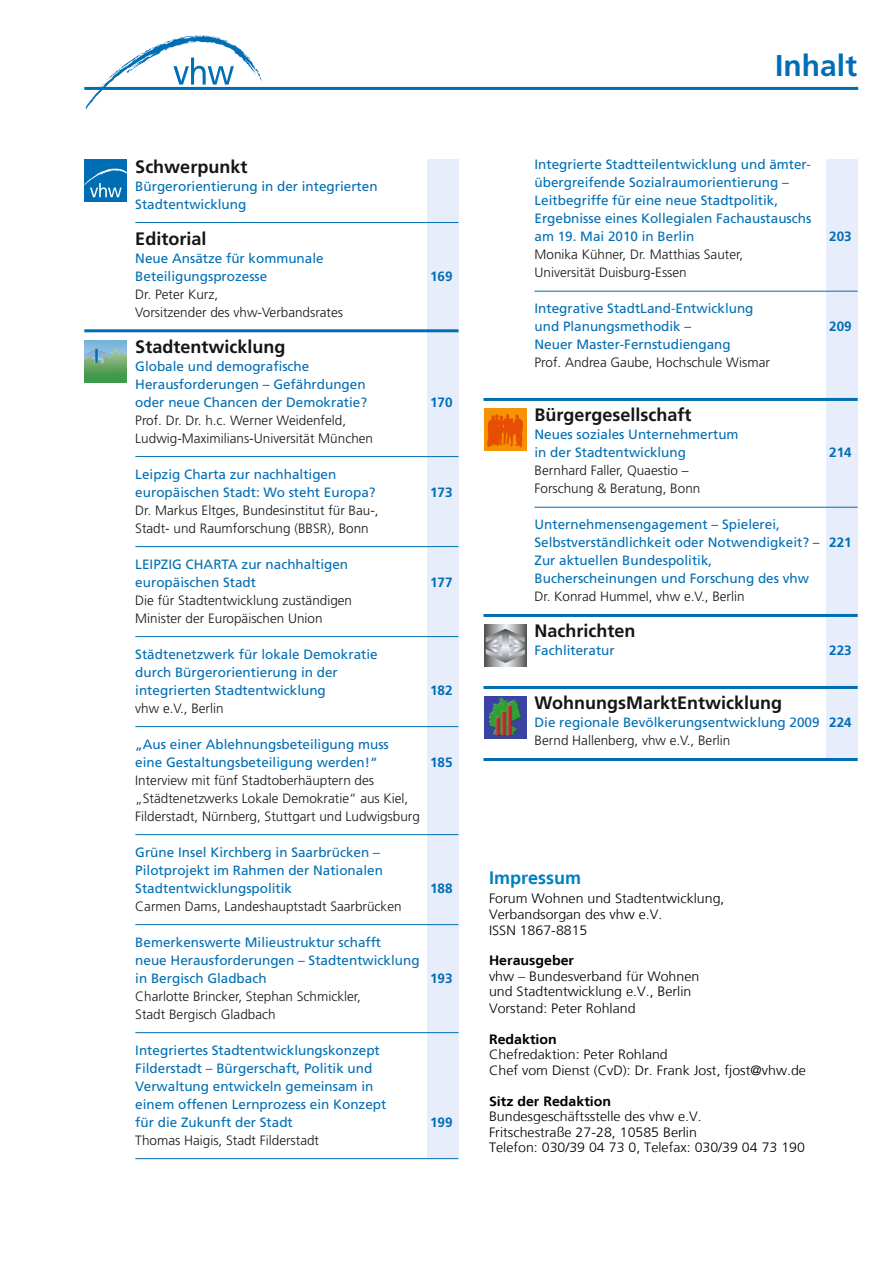
<style>
.page{position:relative;width:893px;height:1263px;background:#fff}
.page>*{position:absolute;margin:0;border:0;box-sizing:border-box;transform-origin:0 0}
.t1{font:700 30px "Frutiger LT";color:#006eb4}
.t2{font:700 18px "Frutiger LT";color:#151616}
.t3{font:700 18px "Frutiger LT";color:#0080c0}
.t4{font:13.5px/18px "Frutiger LT";color:#006eb4}
.t5{font:300 13.5px/18px "Frutiger LT";color:#151616}
.t6{font:300 13.5px/15.9px "Frutiger LT";color:#000;scale:1.05 1}
.t7{font:700 13.5px "Frutiger LT";color:#006eb4}
.t8{font:700 13.5px "Frutiger LT";color:#000;scale:1.05 1}
.s1{font-weight:700}
.s2{font-weight:300;color:#151616}
</style>
<div class="page">
<svg style="left:85px;top:35px;width:177px;height:75px"></svg>
<hr style="left:84px;top:87px;width:774px;height:3px;background:#006eb4">
<div style="left:826px;top:159px;width:32px;height:600px;background:#e8edfb"></div>
<div style="left:427px;top:159px;width:31px;height:999px;background:#e8edfb"></div>
<hr style="left:534px;top:291px;width:324px;height:1px;background:#006eb4">
<hr style="left:483px;top:398px;width:375px;height:3px;background:#006eb4">
<hr style="left:534px;top:507px;width:324px;height:1px;background:#006eb4">
<hr style="left:483px;top:614px;width:375px;height:3px;background:#006eb4">
<hr style="left:483px;top:686px;width:375px;height:3px;background:#006eb4">
<hr style="left:483px;top:758px;width:375px;height:3px;background:#006eb4">
<hr style="left:135px;top:222px;width:323px;height:1px;background:#006eb4">
<hr style="left:84px;top:329px;width:374px;height:3px;background:#006eb4">
<hr style="left:135px;top:456px;width:323px;height:1px;background:#006eb4">
<hr style="left:135px;top:546px;width:323px;height:1px;background:#006eb4">
<hr style="left:135px;top:636px;width:323px;height:1px;background:#006eb4">
<hr style="left:135px;top:726px;width:323px;height:1px;background:#006eb4">
<hr style="left:135px;top:834px;width:323px;height:1px;background:#006eb4">
<hr style="left:135px;top:924px;width:323px;height:1px;background:#006eb4">
<hr style="left:135px;top:1032px;width:323px;height:1px;background:#006eb4">
<hr style="left:135px;top:1158px;width:323px;height:1px;background:#006eb4">
<img style="left:484px;top:696px;width:42px;height:43px">
<img style="left:84px;top:340px;width:43px;height:42px">
<div style="left:484px;top:409px;width:42px;height:42px;background:#f59303"></div>
<svg style="left:487px;top:414px;width:36px;height:33px"></svg>
<div style="left:84px;top:159px;width:43px;height:43px;background:#006eb4"></div>
<svg style="left:84px;top:168px;width:43px;height:29px"></svg>
<svg style="left:484px;top:624px;width:42px;height:43px"></svg>
<svg style="left:484px;top:629px;width:42px;height:34px"></svg>
<h2 class="t2" style="left:135px;top:159px;width:114px">Schwerpunkt</h2>
<p class="t4" style="left:135px;top:178px;width:244px">Bürgerorientierung in der integrierten<br>Stadtentwicklung</p>
<h2 class="t2" style="left:135px;top:231px;width:73px">Editorial</h2>
<p class="t4" style="left:135px;top:250px;width:190px">Neue Ansätze für kommunale<br>Beteiligungsprozesse</p>
<p class="t5" style="left:135px;top:286px;width:209px">Dr. Peter Kurz,<br>Vorsitzender des vhw-Verbandsrates</p>
<h2 class="t2" style="left:135px;top:339px;width:152px">Stadtentwicklung</h2>
<p class="t4" style="left:135px;top:358px;width:233px">Globale und demografische<br>Herausforderungen – Gefährdungen oder neue Chancen der Demokratie?</p>
<p class="t5" style="left:135px;top:412px;width:239px">Prof. Dr. Dr. h.c. Werner Weidenfeld,<br>Ludwig-Maximilians-Universität München</p>
<p class="t4" style="left:135px;top:466px;width:242px">Leipzig Charta zur nachhaltigen europäischen Stadt: Wo steht Europa?</p>
<p class="t5" style="left:135px;top:502px;width:245px">Dr. Markus Eltges, Bundesinstitut für Bau-,<br>Stadt- und Raumforschung (BBSR), Bonn</p>
<p class="t4" style="left:135px;top:556px;width:214px">LEIPZIG CHARTA zur nachhaltigen europäischen Stadt</p>
<p class="t5" style="left:135px;top:592px;width:218px">Die für Stadtentwicklung zuständigen<br>Minister der Europäischen Union</p>
<p class="t4" style="left:135px;top:646px;width:244px">Städtenetzwerk für lokale Demokratie durch Bürgerorientierung in der integrierten Stadtentwicklung</p>
<p class="t5" style="left:135px;top:700px;width:90px">vhw e.V., Berlin</p>
<p class="t4" style="left:135px;top:736px;width:255px">„Aus einer Ablehnungsbeteiligung muss eine Gestaltungsbeteiligung werden!“</p>
<p class="t5" style="left:135px;top:772px;width:286px">Interview mit fünf Stadtoberhäuptern des „Städtenetzwerks Lokale Demokratie“ aus Kiel,<br>Filderstadt, Nürnberg, Stuttgart und Ludwigsburg</p>
<p class="t4" style="left:135px;top:844px;width:249px">Grüne Insel Kirchberg in Saarbrücken –<br>Pilotprojekt im Rahmen der Nationalen<br>Stadtentwicklungspolitik</p>
<p class="t5" style="left:135px;top:898px;width:268px">Carmen Dams, Landeshauptstadt Saarbrücken</p>
<p class="t4" style="left:135px;top:934px;width:286px">Bemerkenswerte Milieustruktur schafft<br>neue Herausforderungen – Stadtentwicklung in Bergisch Gladbach</p>
<p class="t5" style="left:135px;top:988px;width:227px">Charlotte Brincker, Stephan Schmickler,<br>Stadt Bergisch Gladbach</p>
<p class="t4" style="left:135px;top:1042px;width:253px">Integriertes Stadtentwicklungskonzept Filderstadt – Bürgerschaft, Politik und Verwaltung entwickeln gemeinsam in einem offenen Lernprozess ein Konzept für die Zukunft der Stadt</p>
<p class="t5" style="left:135px;top:1132px;width:185px">Thomas Haigis, Stadt Filderstadt</p>
<p class="t7" style="left:430px;top:270px;width:24px">169</p>
<p class="t7" style="left:430px;top:396px;width:24px">170</p>
<p class="t7" style="left:430px;top:486px;width:24px">173</p>
<p class="t7" style="left:430px;top:576px;width:24px">177</p>
<p class="t7" style="left:430px;top:684px;width:24px">182</p>
<p class="t7" style="left:430px;top:756px;width:24px">185</p>
<p class="t7" style="left:430px;top:882px;width:24px">188</p>
<p class="t7" style="left:430px;top:972px;width:24px">193</p>
<p class="t7" style="left:430px;top:1116px;width:24px">199</p>
<h1 class="t1" style="left:775px;top:53px;width:83px">Inhalt</h1>
<p class="t4" style="left:534px;top:157px;width:278px">Integrierte Stadtteilentwicklung und ämter&shy;übergreifende Sozialraumorientierung – Leitbegriffe für eine neue Stadtpolitik, Ergebnisse eines Kollegialen Fachaustauschs am 19. Mai 2010 in Berlin</p>
<p class="t5" style="left:534px;top:247px;width:210px">Monika Kühner, Dr. Matthias Sauter,<br>Universität Duisburg-Essen</p>
<p class="t4" style="left:534px;top:301px;width:221px">Integrative StadtLand-Entwicklung und Planungsmethodik –</p>
<p class="t4" style="left:534px;top:337px;width:198px">Neuer Master-Fernstudiengang</p>
<p class="t5" style="left:534px;top:355px;width:237px">Prof. Andrea Gaube, Hochschule Wismar</p>
<h2 class="t2" style="left:534px;top:408px;width:159px">Bürgergesellschaft</h2>
<p class="t4" style="left:534px;top:427px;width:206px">Neues soziales Unternehmertum in der Stadtentwicklung</p>
<p class="t7" style="left:829px;top:231px;width:24px">203</p>
<p class="t7" style="left:829px;top:321px;width:24px">209</p>
<p class="t7" style="left:829px;top:447px;width:24px">214</p>
<p class="t5" style="left:534px;top:463px;width:167px">Bernhard Faller, Quaestio –<br>Forschung &amp; Beratung, Bonn</p>
<p class="t4" style="left:534px;top:517px;width:319px">Unternehmensengagement – Spielerei, Selbstverständlichkeit oder Notwendigkeit? – <span class="s1">221<br></span>Zur aktuellen Bundespolitik,<br>Bucherscheinungen und Forschung des vhw</p>
<p class="t5" style="left:534px;top:589px;width:212px">Dr. Konrad Hummel, vhw e.V., Berlin</p>
<h2 class="t2" style="left:534px;top:624px;width:102px">Nachrichten</h2>
<p class="t4" style="left:534px;top:643px;width:82px">Fachliteratur</p>
<p class="t7" style="left:829px;top:645px;width:24px">223</p>
<h2 class="t2" style="left:534px;top:696px;width:249px">WohnungsMarktEntwicklung</h2>
<p class="t4" style="left:534px;top:715px;width:319px">Die regionale Bevölkerungsentwicklung 2009 <span class="s1">224<br></span><span class="s2">Bernd Hallenberg, vhw e.V., Berlin</span></p>
<h2 class="t3" style="left:489px;top:867px;width:93px">Impressum</h2>
<p class="t6" style="left:489px;top:890px;width:226px">Forum Wohnen und Stadtentwicklung,<br>Verbandsorgan des vhw e.V.<br>ISSN 1867-8815</p>
<p class="t8" style="left:489px;top:953px;width:83px">Herausgeber</p>
<p class="t6" style="left:489px;top:968px;width:202px">vhw – Bundesverband für Wohnen und Stadtentwicklung e.V., Berlin<br>Vorstand: Peter Rohland</p>
<p class="t8" style="left:489px;top:1031px;width:66px">Redaktion</p>
<p class="t6" style="left:489px;top:1047px;width:303px">Chefredaktion: Peter Rohland<br>Chef vom Dienst (CvD): Dr. Frank Jost, fjost@vhw.de</p>
<p class="t8" style="left:489px;top:1093px;width:118px">Sitz der Redaktion</p>
<p class="t6" style="left:489px;top:1109px;width:302px">Bundesgeschäftsstelle des vhw e.V.<br>Fritschestraße 27-28, 10585 Berlin<br>Telefon: 030/39 04 73 0, Telefax: 030/39 04 73 190</p>
</div>
